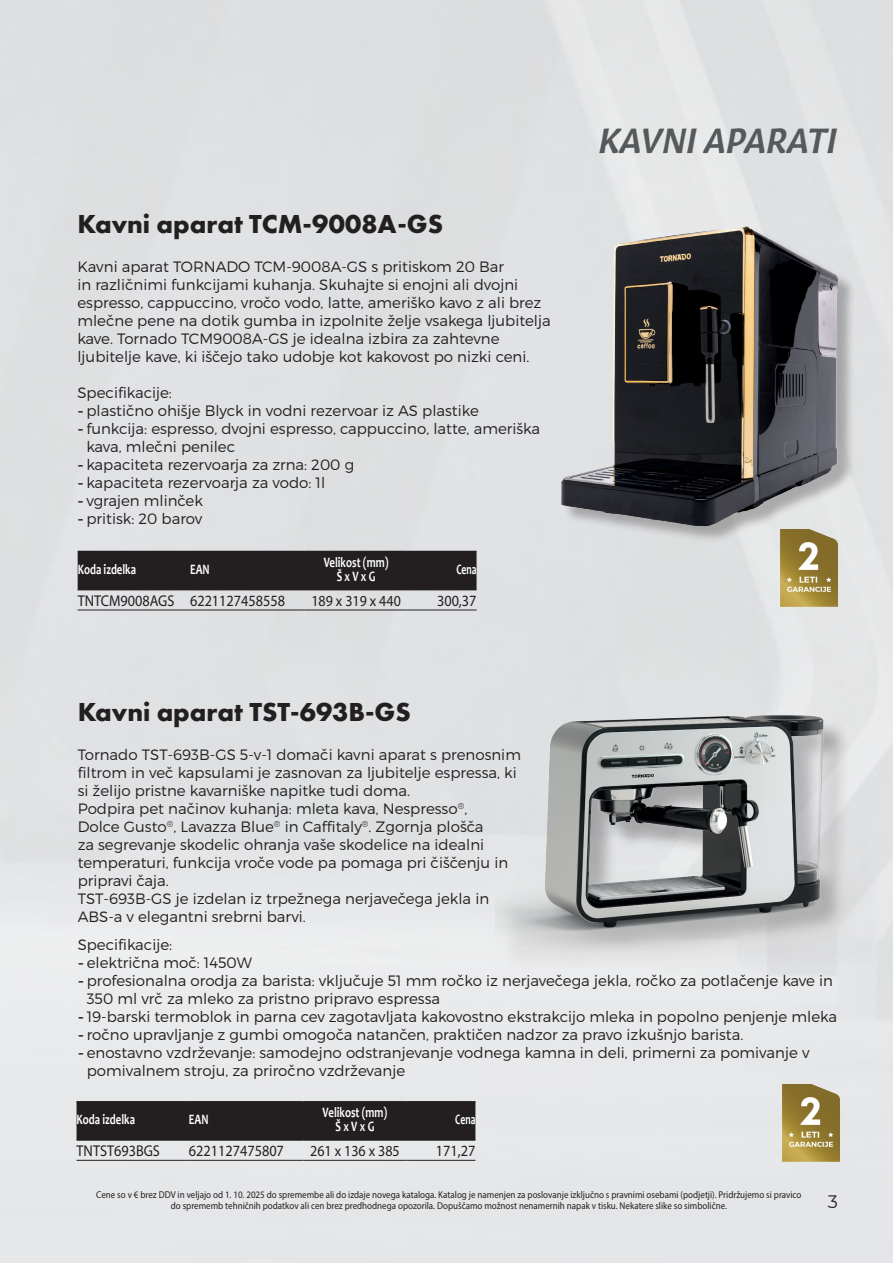
<style>
.page{position:relative;width:893px;height:1263px;background:#fff}
.page>*{position:absolute;margin:0;border:0;box-sizing:border-box;transform-origin:0 0}
.t1{font:italic 600 34.5px "Gitan Latn";color:#57585a}
.t2{font:700 27px "Futura PT";color:#231f20}
.t3{font:18px "Montserrat";color:#231f20}
.t4{font:15.6px "Myriad Pro";color:#231f20;scale:.91 1}
.t5{font:15.45px "Myriad Pro";color:#231f20;scale:.91 1}
.t6{font:300 15px/18px "Montserrat";color:#231f20}
.t7{font:700 14.4px/13.5px "Candara";color:#fff;text-align:center;scale:.75 1}
.t8{font:700 14.4px "Candara";color:#fff;scale:.67 1}
.t9{font:9.9px/10.5px "Myriad Pro";color:#231f20;text-align:center;scale:.91 1}
.s1{font-family:"DIN Pro";font-weight:500}
</style>
<div class="page">
<img style="left:0;top:0;width:893px;height:1263px">
<div style="left:500px;top:718px;width:386px;height:256px;background:#e2e4e5"></div>
<img style="left:495px;top:686px;width:365px;height:261px">
<div style="left:77px;top:1102px;width:398px;height:37px;background:#231f20"></div>
<hr style="left:77px;top:1160px;width:112px;height:1px;background:#231f20">
<hr style="left:77px;top:1101px;width:112px;height:1px;background:#231f20">
<hr style="left:77px;top:1139px;width:112px;height:2px;background:#231f20">
<hr style="left:189px;top:1101px;width:114px;height:1px;background:#231f20">
<hr style="left:189px;top:1139px;width:114px;height:2px;background:#231f20">
<hr style="left:303px;top:1101px;width:104px;height:1px;background:#231f20">
<hr style="left:407px;top:1101px;width:68px;height:1px;background:#231f20">
<hr style="left:303px;top:1139px;width:104px;height:2px;background:#231f20">
<hr style="left:407px;top:1139px;width:68px;height:2px;background:#231f20">
<hr style="left:189px;top:1160px;width:114px;height:1px;background:#231f20">
<hr style="left:303px;top:1160px;width:104px;height:1px;background:#231f20">
<hr style="left:407px;top:1160px;width:68px;height:1px;background:#231f20">
<img style="left:779px;top:1080px;width:63px;height:84px">
<div style="left:563px;top:229px;width:293px;height:315px;background:#231f20;opacity:.3"></div>
<img style="left:536px;top:214px;width:304px;height:314px">
<div style="left:78px;top:552px;width:399px;height:37px;background:#231f20"></div>
<hr style="left:78px;top:610px;width:112px;height:1px;background:#231f20">
<hr style="left:78px;top:551px;width:112px;height:1px;background:#231f20">
<hr style="left:78px;top:589px;width:112px;height:1px;background:#231f20">
<hr style="left:190px;top:551px;width:115px;height:1px;background:#231f20">
<hr style="left:190px;top:589px;width:115px;height:1px;background:#231f20">
<hr style="left:305px;top:551px;width:103px;height:1px;background:#231f20">
<hr style="left:408px;top:551px;width:69px;height:1px;background:#231f20">
<hr style="left:305px;top:589px;width:103px;height:1px;background:#231f20">
<hr style="left:408px;top:589px;width:69px;height:1px;background:#231f20">
<hr style="left:190px;top:610px;width:115px;height:1px;background:#231f20">
<hr style="left:305px;top:610px;width:103px;height:1px;background:#231f20">
<hr style="left:408px;top:610px;width:69px;height:1px;background:#231f20">
<img style="left:777px;top:525px;width:63px;height:85px">
<h2 class="t2" style="left:77px;top:207px;width:367px">Kavni aparat TCM-9008A-GS</h2>
<p class="t6" style="left:77px;top:257px;width:475px">Kavni aparat TORNADO TCM-9008A-GS s pritiskom 20 Bar<br>in različnimi funkcijami kuhanja. Skuhajte si enojni ali dvojni espresso, cappuccino, vročo vodo, latte, ameriško kavo z ali brez mlečne pene na dotik gumba in izpolnite želje vsakega ljubitelja kave. Tornado TCM9008A-GS je idealna izbira za zahtevne ljubitelje kave, ki iščejo tako udobje kot kakovost po nizki ceni.</p>
<p class="t6" style="left:77px;top:383px;width:96px">Specifikacije:</p>
<p class="t6" style="left:77px;top:401px;width:403px"><span class="s1">-</span> plastično ohišje Blyck in vodni rezervoar iz AS plastike</p>
<p class="t6" style="left:86px;top:419px;width:455px;text-indent:-9px"><span class="s1">-</span> funkcija: espresso, dvojni espresso, cappuccino, latte, ameriška kava, mlečni penilec</p>
<p class="t6" style="left:77px;top:455px;width:278px"><span class="s1">-</span> kapaciteta rezervoarja za zrna: 200 g</p>
<p class="t6" style="left:77px;top:473px;width:249px"><span class="s1">-</span> kapaciteta rezervoarja za vodo: 1l</p>
<p class="t6" style="left:77px;top:491px;width:127px"><span class="s1">-</span> vgrajen mlinček</p>
<p class="t6" style="left:77px;top:509px;width:126px"><span class="s1">-</span> pritisk: 20 barov</p>
<p class="t7" style="left:78px;top:562px;width:79px">Koda izdelka</p>
<p class="t7" style="left:190px;top:562px;width:28px">EAN</p>
<p class="t7" style="left:324px;top:555px;width:88px">Velikost (mm)<br>Š x V x G</p>
<p class="t8" style="left:456px;top:560px;width:32px">Cena</p>
<p class="t4" style="left:78px;top:591px;width:229px">TNTCM9008AGS 6221127458558</p>
<p class="t5" style="left:311px;top:591px;width:100px">189 x 319 x 440</p>
<p class="t4" style="left:437px;top:591px;width:45px">300,37</p>
<h2 class="t2" style="left:78px;top:694px;width:335px">Kavni aparat TST-693B-GS</h2>
<p class="t6" style="left:78px;top:745px;width:445px">Tornado TST-693B-GS 5-v-1 domači kavni aparat s prenosnim filtrom in več kapsulami je zasnovan za ljubitelje espressa, ki si želijo pristne kavarniške napitke tudi doma.<br>Podpira pet načinov kuhanja: mleta kava, Nespresso<sup>®</sup>,<br>Dolce Gusto<sup>®</sup>, Lavazza Blue<sup>®</sup> in Caffitaly<sup>®</sup>. Zgornja plošča<br>za segrevanje skodelic ohranja vaše skodelice na idealni temperaturi, funkcija vroče vode pa pomaga pri čiščenju in pripravi čaja.<br>TST-693B-GS je izdelan iz trpežnega nerjavečega jekla in ABS-a v elegantni srebrni barvi.</p>
<h1 class="t1" style="left:599px;top:111px;width:240px">KAVNI APARATI</h1>
<p class="t6" style="left:78px;top:936px;width:96px">Specifikacije:</p>
<p class="t6" style="left:78px;top:954px;width:176px"><span class="s1">-</span> električna moč: 1450W</p>
<p class="t6" style="left:87px;top:972px;width:748px;text-indent:-9px"><span class="s1">-</span> profesionalna orodja za barista: vključuje 51 mm ročko iz nerjavečega jekla, ročko za potlačenje kave in<br>350 ml vrč za mleko za pristno pripravo espressa</p>
<p class="t6" style="left:78px;top:1008px;width:761px"><span class="s1">-</span> 19-barski termoblok in parna cev zagotavljata kakovostno ekstrakcijo mleka in popolno penjenje mleka</p>
<p class="t6" style="left:78px;top:1026px;width:667px"><span class="s1">-</span> ročno upravljanje z gumbi omogoča natančen, praktičen nadzor za pravo izkušnjo barista.</p>
<p class="t6" style="left:87px;top:1044px;width:724px;text-indent:-9px"><span class="s1">-</span> enostavno vzdrževanje: samodejno odstranjevanje vodnega kamna in deli, primerni za pomivanje v pomivalnem stroju, za priročno vzdrževanje</p>
<p class="t7" style="left:77px;top:1112px;width:79px">Koda izdelka</p>
<p class="t7" style="left:189px;top:1112px;width:28px">EAN</p>
<p class="t7" style="left:323px;top:1106px;width:88px">Velikost (mm)<br>Š x V x G</p>
<p class="t8" style="left:455px;top:1110px;width:32px">Cena</p>
<p class="t4" style="left:77px;top:1141px;width:93px">TNTST693BGS</p>
<p class="t4" style="left:189px;top:1141px;width:106px">6221127475807</p>
<p class="t5" style="left:310px;top:1141px;width:100px">261 x 136 x 385</p>
<p class="t4" style="left:436px;top:1141px;width:45px">171,27</p>
<p class="t9" style="left:96px;top:1189px;width:776px">Cene so v € brez DDV in veljajo od 1. 10. 2025 do spremembe ali do izdaje novega kataloga. Katalog je namenjen za poslovanje izključno s pravnimi osebami (podjetji). Pridržujemo si pravico do sprememb tehničnih podatkov ali cen brez predhodnega opozorila. Dopuščamo možnost nenamernih napak v tisku. Nekatere slike so simbolične.</p>
<p class="t3" style="left:828px;top:1189px;width:12px">3</p>
</div>
